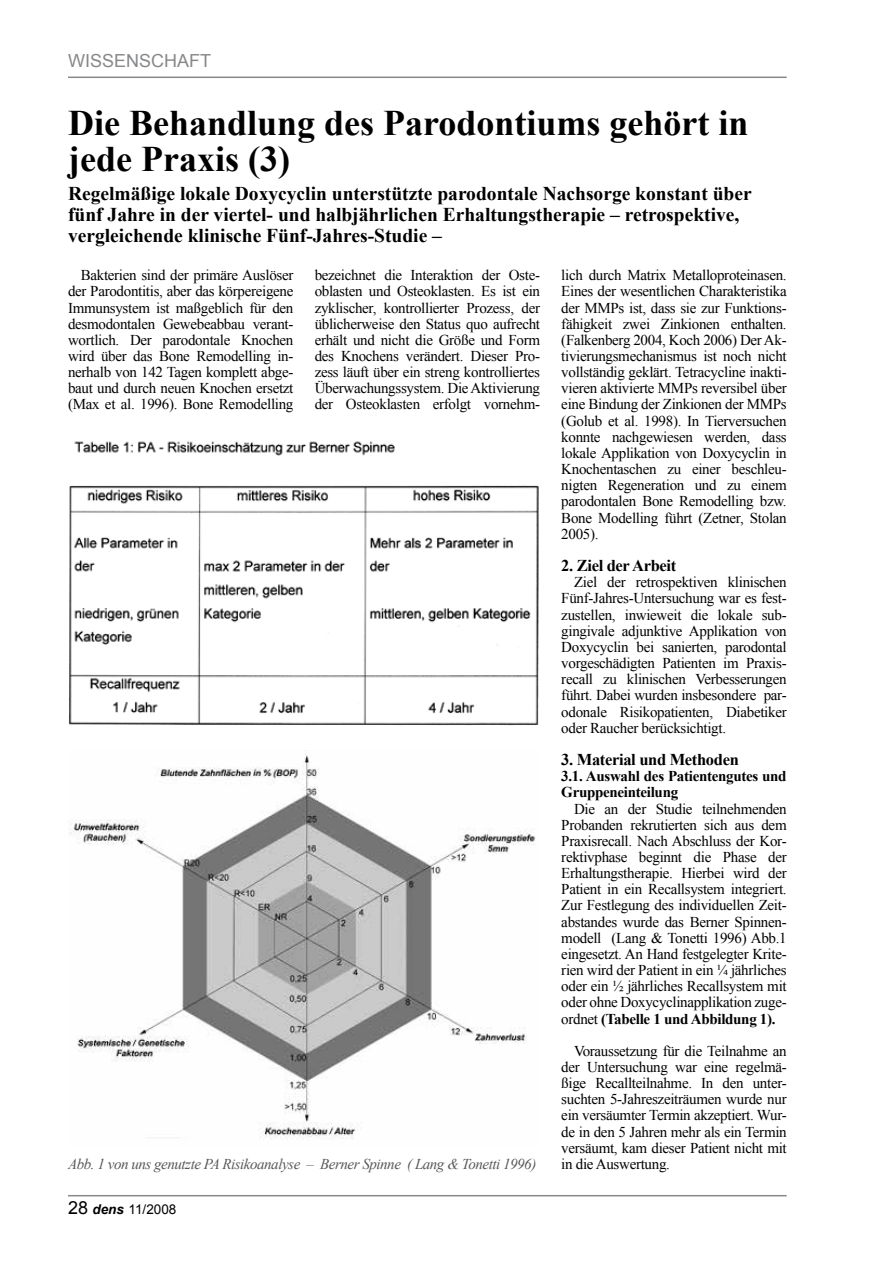
<style>
.page{position:relative;width:893px;height:1263px;background:#fff}
.page>*{position:absolute;margin:0;border:0;box-sizing:border-box;transform-origin:0 0}
.t1{font:700 36px/36px "Times New Roman";color:#000}
.t2{font:700 19.5px/21px "Times New Roman";color:#000}
.t3{font:18px "Arial";color:#87888a}
.t4{font:700 16.5px "Times New Roman";letter-spacing:-.02em;color:#000}
.t5{font:15px/16.2px "Times New Roman";letter-spacing:-.02em;color:#000;text-align:justify}
.t6{font:italic 15px "Times New Roman";letter-spacing:-.03em;color:#58585a}
.t7{font:700 15px/16.2px "Times New Roman";letter-spacing:-.02em;color:#000}
.t8{font:13.5px "Arial";color:#000}
.s1{font-weight:700}
.s2{font-size:18px}
.s3{font-weight:700;font-style:italic}
</style>
<div class="page">
<hr style="left:68px;top:1195px;width:719px;height:1px;background:#87888a">
<hr style="left:68px;top:77px;width:719px;height:1px;background:#87888a">
<img style="left:69px;top:441px;width:470px;height:285px">
<img style="left:68px;top:750px;width:468px;height:389px">
<p class="t3" style="left:68px;top:49px;width:145px">WISSENSCHAFT</p>
<h1 class="t1" style="left:68px;top:104px;width:682px">Die Behandlung des Parodontiums gehört in jede Praxis (3)</h1>
<h2 class="t2" style="left:68px;top:183px;width:685px">Regelmäßige lokale Doxycyclin unterstützte parodontale Nachsorge konstant über fünf Jahre in der viertel- und halbjährlichen Erhaltungstherapie – retrospektive, vergleichende klinische Fünf-Jahres-Studie –</h2>
<p class="t5" style="left:68px;top:267px;width:227px;text-indent:13px">Bakterien sind der primäre Auslöser der Parodontitis, aber das körpereigene Immunsystem ist maßgeblich für den desmodontalen Gewebeabbau verant&shy;wortlich. Der parodontale Knochen wird über das Bone Remodelling in&shy;nerhalb von 142 Tagen komplett abge&shy;baut und durch neuen Knochen ersetzt (Max et al. 1996). Bone Remodelling</p>
<p class="t5" style="left:315px;top:267px;width:227px">bezeichnet die Interaktion der Oste&shy;oblasten und Osteoklasten. Es ist ein zyklischer, kontrollierter Prozess, der üblicherweise den Status quo aufrecht erhält und nicht die Größe und Form des Knochens verändert. Dieser Pro&shy;zess läuft über ein streng kontrolliertes Überwachungssystem. Die Aktivierung der Osteoklasten erfolgt vornehm-</p>
<p class="t5" style="left:561px;top:267px;width:227px">lich durch Matrix Metalloproteinasen.<br>Eines der wesentlichen Charakteristika der MMPs ist, dass sie zur Funktions&shy;fähigkeit zwei Zinkionen enthalten. (Falkenberg 2004, Koch 2006) Der Ak&shy;tivierungsmechanismus ist noch nicht vollständig geklärt. Tetracycline inakti&shy;vieren aktivierte MMPs reversibel über eine Bindung der Zinkionen der MMPs (Golub et al. 1998). In Tierversuchen konnte nachgewiesen werden, dass lokale Applikation von Doxycyclin in Knochentaschen zu einer beschleu&shy;nigten Regeneration und zu einem parodontalen Bone Remodelling bzw.<br>Bone Modelling führt (Zetner, Stolan 2005).</p>
<p class="t4" style="left:561px;top:554px;width:117px">2. Ziel der Arbeit</p>
<p class="t5" style="left:561px;top:574px;width:227px;text-indent:13px">Ziel der retrospektiven klinischen Fünf-Jahres-Untersuchung war es fest&shy;zustellen, inwieweit die lokale sub&shy;gingivale adjunktive Applikation von Doxycyclin bei sanierten, parodontal vorgeschädigten Patienten im Praxis&shy;recall zu klinischen Verbesserungen führt. Dabei wurden insbesondere par&shy;odonale Risikopatienten, Diabetiker oder Raucher berücksichtigt.</p>
<p class="t4" style="left:561px;top:748px;width:179px">3. Material und Methoden</p>
<p class="t7" style="left:561px;top:768px;width:227px">3.1. Auswahl des Patientengutes und<br>Gruppeneinteilung</p>
<p class="t5" style="left:561px;top:800px;width:227px;text-indent:13px">Die an der Studie teilnehmenden Probanden rekrutierten sich aus dem Praxisrecall. Nach Abschluss der Kor&shy;rektivphase beginnt die Phase der Erhaltungstherapie. Hierbei wird der Patient in ein Recallsystem integriert.<br>Zur Festlegung des individuellen Zeit&shy;abstandes wurde das Berner Spinnen&shy;modell (Lang &amp; Tonetti 1996) Abb.1 eingesetzt. An Hand festgelegter Krite&shy;rien wird der Patient in ein ¼ jährliches oder ein ½ jährliches Recallsystem mit oder ohne Doxycyclinapplikation zuge&shy;ordnet <span class="s1">(Tabelle 1 und Abbildung 1).</span></p>
<p class="t5" style="left:561px;top:1042px;width:227px;text-indent:13px">Voraussetzung für die Teilnahme an der Untersuchung war eine regelmä&shy;ßige Recallteilnahme. In den unter&shy;suchten 5-Jahreszeiträumen wurde nur ein versäumter Termin akzeptiert. Wur&shy;de in den 5 Jahren mehr als ein Termin versäumt, kam dieser Patient nicht mit in die Auswertung.</p>
<p class="t6" style="left:68px;top:1154px;width:470px">Abb. 1 von uns genutzte PA Risikoanalyse – Berner Spinne ( Lang &amp; Tonetti 1996)</p>
<p class="t8" style="left:68px;top:1201px;width:110px"><span class="s2">28</span> <span class="s3">dens</span> 11/2008</p>
</div>
